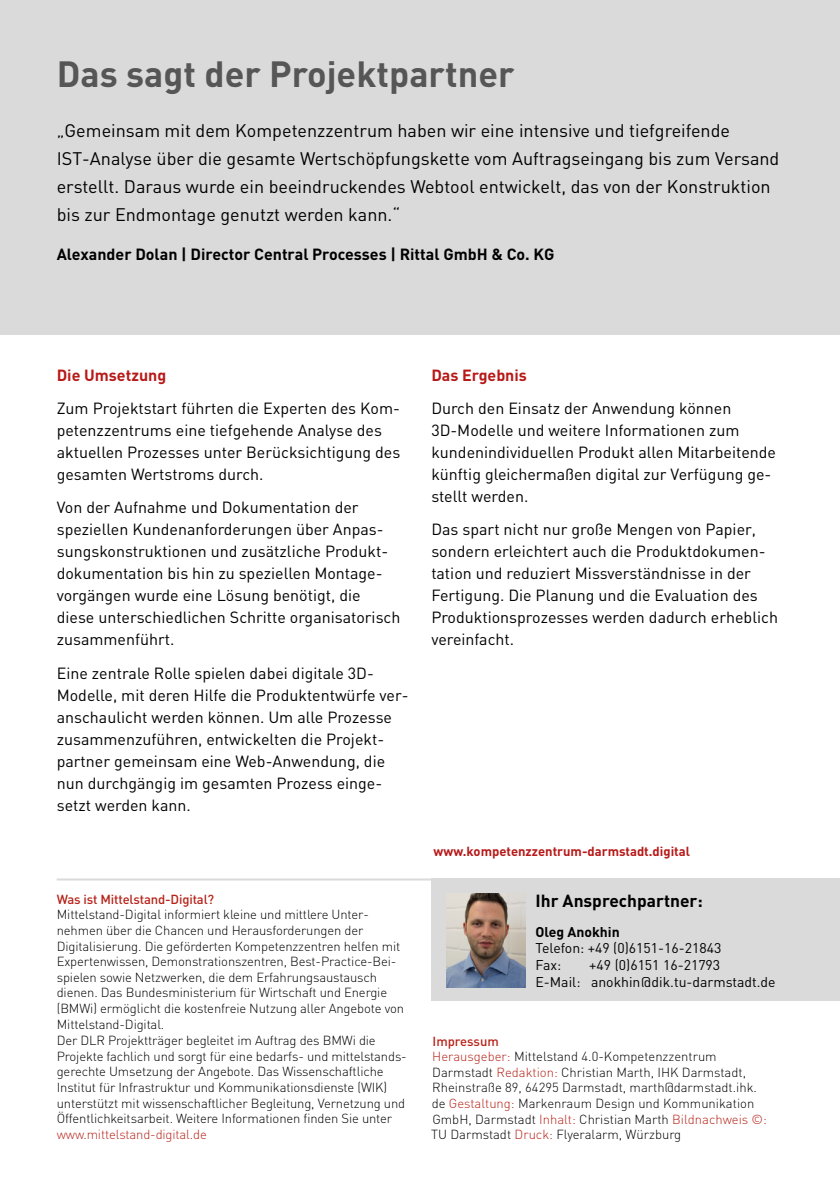
<style>
.page{position:relative;width:840px;height:1191px;background:#fff}
.page>*{position:absolute;margin:0;border:0;box-sizing:border-box;transform-origin:0 0}
.t1{font:700 36px "DIN";color:#575657}
.t2{font:18px/28px "DIN";color:#000}
.t3{font:700 17.4px "DIN";color:#000}
.t4{font:16px/22px "DIN";color:#000}
.t5{font:700 16px "DIN";color:#000}
.t6{font:700 16px "DIN";color:#b71918}
.t7{font:14px/16.8px "DIN";color:#000}
.t8{font:700 14px "DIN";color:#000}
.t9{font:300 13px/15.6px "DIN";letter-spacing:-.01em;color:#000}
.t10{font:700 13px "DIN";color:#b71918}
.t11{font:500 13px "DIN";letter-spacing:-.01em;color:#b72218}
.t12{font:300 13px "DIN";letter-spacing:-.01em;color:#b72218}
.s1{font-weight:500;color:#b72218}
.s2{color:#b72218}
</style>
<div class="page">
<hr style="left:57px;top:878px;width:725px;height:2px;background:#dadada">
<div style="left:431px;top:878px;width:408px;height:123px;background:#dadada"></div>
<img style="left:446px;top:893px;width:79px;height:94px">
<div style="left:0;top:0;width:839px;height:334px;background:#dadada"></div>
<h1 class="t1" style="left:57px;top:50px;width:459px">Das sagt der Projektpartner</h1>
<p class="t2" style="left:57px;top:116px;width:723px">„Gemeinsam mit dem Kompetenzzentrum haben wir eine intensive und tiefgreifende IST-Analyse über die gesamte Wertschöpfungskette vom Auftragseingang bis zum Versand erstellt. Daraus wurde ein beeindruckendes Webtool entwickelt, das von der Konstruktion bis zur Endmontage genutzt werden kann.“</p>
<p class="t5" style="left:57px;top:244px;width:499px">Alexander Dolan | Director Central Processes | Rittal GmbH &amp; Co. KG</p>
<p class="t6" style="left:57px;top:364px;width:111px">Die Umsetzung</p>
<p class="t4" style="left:57px;top:397px;width:345px">Zum Projektstart führten die Experten des Kom&shy;petenzzentrums eine tiefgehende Analyse des aktuellen Prozesses unter Berücksichtigung des gesamten Wertstroms durch.</p>
<p class="t4" style="left:57px;top:496px;width:345px">Von der Aufnahme und Dokumentation der speziellen Kundenanforderungen über Anpas&shy;sungskonstruktionen und zusätzliche Produkt&shy;dokumentation bis hin zu speziellen Montage&shy;vorgängen wurde eine Lösung benötigt, die diese unterschiedlichen Schritte organisatorisch zusammenführt.</p>
<p class="t4" style="left:57px;top:661px;width:353px">Eine zentrale Rolle spielen dabei digitale 3D-Modelle, mit deren Hilfe die Produktentwürfe ver&shy;anschaulicht werden können. Um alle Prozesse zusammenzuführen, entwickelten die Projekt&shy;partner gemeinsam eine Web-Anwendung, die nun durchgängig im gesamten Prozess einge&shy;setzt werden kann.</p>
<p class="t11" style="left:57px;top:890px;width:159px">Was ist Mittelstand-Digital?</p>
<p class="t9" style="left:57px;top:906px;width:351px">Mittelstand-Digital informiert kleine und mittlere Unter&shy;nehmen über die Chancen und Herausforderungen der Digitalisierung. Die geförderten Kompetenzzentren helfen mit Expertenwissen, Demonstrationszentren, Best-Practice-Bei&shy;spielen sowie Netzwerken, die dem Erfahrungsaustausch dienen. Das Bundesministerium für Wirtschaft und Energie (BMWi) ermöglicht die kostenfreie Nutzung aller Angebote von Mittelstand-Digital.<br>Der DLR Projektträger begleitet im Auftrag des BMWi die Projekte fachlich und sorgt für eine bedarfs- und mittelstands&shy;gerechte Umsetzung der Angebote. Das Wissenschaftliche Institut für Infrastruktur und Kommunikationsdienste (WIK) unterstützt mit wissenschaftlicher Begleitung, Vernetzung und Öffentlichkeitsarbeit. Weitere Informationen finden Sie unter</p>
<p class="t12" style="left:57px;top:1126px;width:151px">www.mittelstand-digital.de</p>
<p class="t6" style="left:431px;top:364px;width:97px">Das Ergebnis</p>
<p class="t4" style="left:431px;top:397px;width:346px">Durch den Einsatz der Anwendung können 3D-Modelle und weitere Informationen zum kundenindividuellen Produkt allen Mitarbeitende künftig gleichermaßen digital zur Verfügung ge&shy;stellt werden.</p>
<p class="t4" style="left:431px;top:518px;width:348px">Das spart nicht nur große Mengen von Papier, sondern erleichtert auch die Produktdokumen&shy;tation und reduziert Missverständnisse in der Fertigung. Die Planung und die Evaluation des Produktionsprozesses werden dadurch erheblich vereinfacht.</p>
<p class="t10" style="left:433px;top:842px;width:258px">www.kompetenzzentrum-darmstadt.digital</p>
<p class="t3" style="left:535px;top:889px;width:169px">Ihr Ansprechpartner:</p>
<p class="t8" style="left:535px;top:922px;width:86px">Oleg Anokhin</p>
<p class="t7" style="left:535px;top:939px;width:187px">Telefon: +49 (0)6151-16-21843<br>Fax:</p>
<p class="t7" style="left:535px;top:956px;width:241px;text-align:center">+49 (0)6151 16-21793<br>E-Mail: anokhin@dik.tu-darmstadt.de</p>
<p class="t9" style="left:431px;top:1033px;width:337px"><span class="s1">Impressum<br></span><span class="s2">Herausgeber:</span> Mittelstand 4.0-Kompetenzzentrum Darmstadt <span class="s2">Redaktion:</span> Christian Marth, IHK Darmstadt, Rheinstraße 89, 64295 Darmstadt, marth@darmstadt.ihk. de <span class="s2">Gestaltung:</span> Markenraum Design und Kommunikation GmbH, Darmstadt <span class="s2">Inhalt:</span> Christian Marth <span class="s2">Bildnachweis ©:<br></span>TU Darmstadt <span class="s2">Druck:</span> Flyeralarm, Würzburg</p>
</div>
